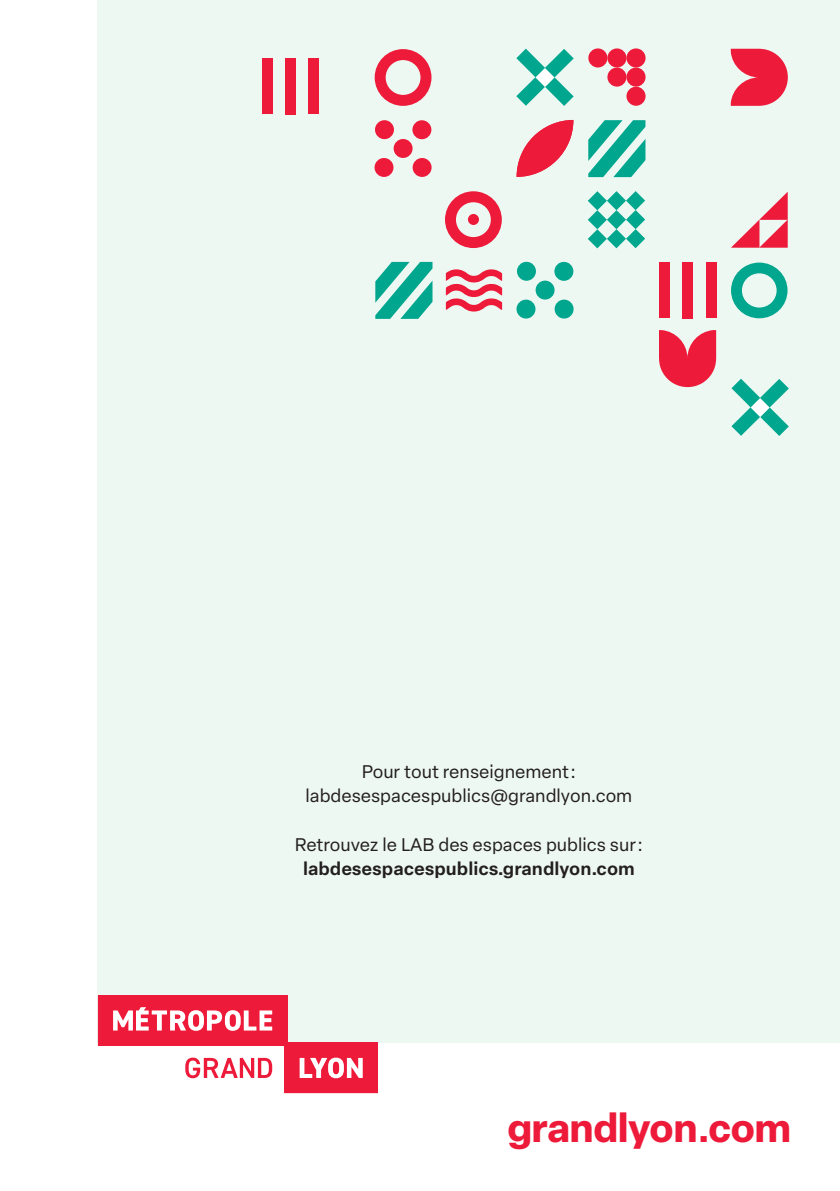
<style>
.page{position:relative;width:840px;height:1191px;background:#fff}
.page>*{position:absolute;margin:0;border:0;box-sizing:border-box;transform-origin:0 0}
.t1{font:700 40px "Elza";color:#ed1a3a}
.t2{font:18px "Elza Text";color:#231f20}
.t3{font:600 18px "Elza Text";color:#231f20}
</style>
<div class="page">
<div style="left:98px;top:0;width:741px;height:1042px;background:#eef8f3"></div>
<svg style="left:98px;top:995px;width:279px;height:98px"></svg>
<svg style="left:516px;top:49px;width:57px;height:57px"></svg>
<svg style="left:731px;top:379px;width:57px;height:57px"></svg>
<svg style="left:374px;top:49px;width:57px;height:57px"></svg>
<div style="left:588px;top:48px;width:19px;height:19px;background:#ed1a3a;border-radius:50%"></div>
<div style="left:607px;top:68px;width:19px;height:19px;background:#ed1a3a;border-radius:50%"></div>
<div style="left:607px;top:48px;width:19px;height:19px;background:#ed1a3a;border-radius:50%"></div>
<div style="left:626px;top:68px;width:19px;height:19px;background:#ed1a3a;border-radius:50%"></div>
<div style="left:626px;top:87px;width:19px;height:19px;background:#ed1a3a;border-radius:50%"></div>
<div style="left:626px;top:48px;width:19px;height:19px;background:#ed1a3a;border-radius:50%"></div>
<svg style="left:730px;top:49px;width:57px;height:57px"></svg>
<svg style="left:587px;top:191px;width:57px;height:57px"></svg>
<div style="left:412px;top:120px;width:19px;height:19px;background:#ed1a3a;border-radius:50%"></div>
<div style="left:412px;top:158px;width:19px;height:19px;background:#ed1a3a;border-radius:50%"></div>
<div style="left:374px;top:158px;width:19px;height:19px;background:#ed1a3a;border-radius:50%"></div>
<div style="left:375px;top:120px;width:19px;height:19px;background:#ed1a3a;border-radius:50%"></div>
<div style="left:393px;top:139px;width:19px;height:19px;background:#ed1a3a;border-radius:50%"></div>
<div style="left:554px;top:262px;width:19px;height:19px;background:#00a78e;border-radius:50%"></div>
<div style="left:554px;top:300px;width:19px;height:18px;background:#00a78e;border-radius:50%"></div>
<div style="left:516px;top:300px;width:19px;height:18px;background:#00a78e;border-radius:50%"></div>
<div style="left:516px;top:262px;width:19px;height:19px;background:#00a78e;border-radius:50%"></div>
<div style="left:535px;top:281px;width:19px;height:18px;background:#00a78e;border-radius:50%"></div>
<div style="left:445px;top:191px;width:56px;height:57px;background:#ed1a3a;border-radius:50%"></div>
<div style="left:455px;top:202px;width:35px;height:35px;background:#eef8f3;border-radius:50%"></div>
<div style="left:467px;top:214px;width:11px;height:11px;background:#ed1a3a;border-radius:50%"></div>
<svg style="left:659px;top:330px;width:56px;height:57px"></svg>
<svg style="left:516px;top:120px;width:57px;height:57px"></svg>
<svg style="left:588px;top:120px;width:57px;height:57px"></svg>
<svg style="left:375px;top:262px;width:57px;height:57px"></svg>
<svg style="left:445px;top:269px;width:57px;height:42px"></svg>
<svg style="left:731px;top:192px;width:56px;height:56px"></svg>
<div style="left:659px;top:262px;width:10px;height:56px;background:#ed1a3a"></div>
<div style="left:705px;top:262px;width:11px;height:56px;background:#ed1a3a"></div>
<div style="left:682px;top:262px;width:10px;height:56px;background:#ed1a3a"></div>
<div style="left:262px;top:58px;width:11px;height:56px;background:#ed1a3a"></div>
<div style="left:308px;top:58px;width:11px;height:56px;background:#ed1a3a"></div>
<div style="left:285px;top:58px;width:10px;height:56px;background:#ed1a3a"></div>
<svg style="left:731px;top:262px;width:56px;height:56px"></svg>
<p class="t2" style="left:361px;top:758px;width:216px">Pour tout renseignement :</p>
<p class="t2" style="left:305px;top:782px;width:328px">labdesespacespublics@grandlyon.com</p>
<p class="t2" style="left:295px;top:831px;width:349px">Retrouvez le LAB des espaces publics sur :</p>
<p class="t3" style="left:303px;top:854px;width:333px">labdesespacespublics.grandlyon.com</p>
<h1 class="t1" style="left:507px;top:1099px;width:285px">grandlyon.com</h1>
</div>
